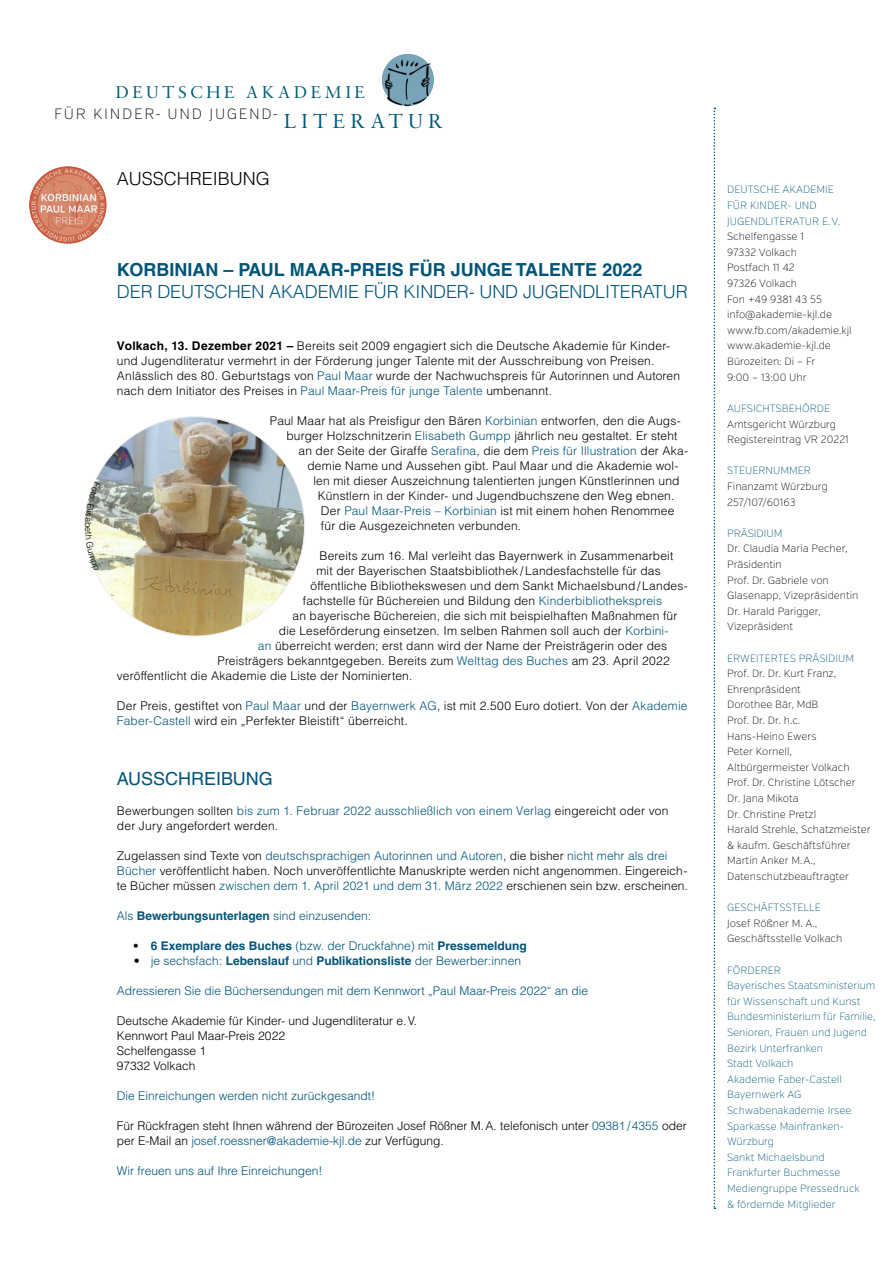
<style>
.page{position:relative;width:893px;height:1263px;background:#fff}
.page>*{position:absolute;margin:0;border:0;box-sizing:border-box;transform-origin:0 0}
.t1{font:18.3px "Sabon MT Std";letter-spacing:.18em;color:#005b75}
.Ü2{font:300 18px "Helvetica LT Pro";letter-spacing:-.005em;color:#005478}
.Ü2-2{font:700 18px "Helvetica LT Pro";color:#005478}
.Ü1{font:300 18px "Helvetica LT Pro";color:#000}
.copy{font:18px "Helvetica LT Pro";color:#005478}
.t2{font:200 14.85px "Verb";letter-spacing:.11em;color:#000}
.copy-2{font:300 12px/15px "Helvetica LT Pro";letter-spacing:.015em;color:#000}
.copy-3{font:300 12px "Helvetica LT Pro";color:#005478}
.copy-4{font:700 12px "Helvetica LT Pro";color:#005478}
.t3{font:200 10.5px/15.6px "Verb";color:#000}
.t4{font:200 10.5px/15.6px "Verb";color:#005478}
.s1{font-family:"Sabon MT Std";font-weight:400;font-size:21.6px;color:#005b75}
.s2{font-weight:700}
.s3{color:#005478}
.s4{font-weight:300}
.s5{color:#000}
</style>
<div class="page">
<img style="left:382px;top:57px;width:52px;height:50px">
<svg style="left:714px;top:108px;width:1px;height:1101px"></svg>
<img style="left:29px;top:166px;width:78px;height:78px;border-radius:39px">
<img style="left:85px;top:417px;width:220px;height:219px;border-radius:110px">
<svg style="left:85px;top:482px;width:16px;height:89px"></svg>
<p class="t1" style="left:115px;top:81px;width:251px">DEUTSCHE AKADEMIE</p>
<p class="t2" style="left:54px;top:105px;width:391px">FÜR KINDER- UND JUGEND- <span class="s1">LITERATUR</span></p>
<p class="Ü1" style="left:117px;top:167px;width:155px">AUSSCHREIBUNG</p>
<p class="Ü2-2" style="left:117px;top:258px;width:527px">KORBINIAN – PAUL MAAR-PREIS FÜR JUNGE TALENTE 2022</p>
<p class="Ü2" style="left:117px;top:280px;width:572px">DER DEUTSCHEN AKADEMIE FÜR KINDER- UND JUGENDLITERATUR</p>
<p class="copy-2" style="left:117px;top:338px;width:565px"><span class="s2">Volkach, 13. Dezember 2021 –</span> Bereits seit 2009 engagiert sich die Deutsche Akademie für Kinder&shy;und Jugendliteratur vermehrt in der Förderung junger Talente mit der Ausschreibung von Preisen.<br>Anlässlich des 80. Geburtstags von <span class="s3">Paul Maar</span> wurde der Nachwuchspreis für Autorinnen und Autoren nach dem Initiator des Preises in <span class="s3">Paul Maar-Preis für junge Talente</span> umbenannt.</p>
<p class="copy-2" style="left:270px;top:413px;width:412px">Paul Maar hat als Preisfigur den Bären <span class="s3">Korbinian</span> entworfen, den die Augs-</p>
<p class="copy-2" style="left:286px;top:428px;width:393px">burger Holzschnitzerin <span class="s3">Elisabeth Gumpp</span> jährlich neu gestaltet. Er steht</p>
<p class="copy-2" style="left:298px;top:443px;width:391px">an der Seite der Giraffe <span class="s3">Serafina</span>, die dem <span class="s3">Preis für Illustration</span> der Aka-</p>
<p class="copy-2" style="left:307px;top:458px;width:373px">demie Name und Aussehen gibt. Paul Maar und die Akademie wol-</p>
<p class="copy-2" style="left:313px;top:473px;width:368px">len mit dieser Auszeichnung talentierten jungen Künstlerinnen und</p>
<p class="copy-2" style="left:318px;top:488px;width:358px">Künstlern in der Kinder- und Jugendbuchszene den Weg ebnen.</p>
<p class="copy-2" style="left:321px;top:503px;width:355px">Der <span class="s3">Paul Maar-Preis – Korbinian</span> ist mit einem hohen Renommee</p>
<p class="copy-2" style="left:321px;top:518px;width:202px">für die Ausgezeichneten verbunden.</p>
<p class="copy-2" style="left:319px;top:548px;width:355px">Bereits zum 16. Mal verleiht das Bayernwerk in Zusammenarbeit</p>
<p class="copy-2" style="left:316px;top:563px;width:346px">mit der Bayerischen Staatsbibliothek / Landesfachstelle fü r das</p>
<p class="copy-2" style="left:310px;top:578px;width:378px">öffentliche Bibliothekswesen und dem Sankt Michaelsbund/ Landes-</p>
<p class="copy-2" style="left:303px;top:593px;width:361px">fachstelle für Büchereien und Bildung den <span class="s3">Kinderbibliothekspreis</span></p>
<p class="copy-2" style="left:292px;top:608px;width:386px">an bayerische Büchereien, die sich mit beispielhaften Maßnahmen für</p>
<p class="copy-2" style="left:279px;top:623px;width:391px">die Leseförderung einsetzen. Im selben Rahmen soll auch der <span class="s3">Korbini-</span></p>
<p class="copy-2" style="left:258px;top:638px;width:411px"><span class="s3">an</span> überreicht werden; erst dann wird der Name der Preisträgerin oder des</p>
<p class="copy-2" style="left:217px;top:653px;width:454px">Preisträgers bekanntgegeben. Bereits zum <span class="s3">Welttag des Buches</span> am 23. April 2022</p>
<p class="copy-2" style="left:117px;top:668px;width:297px">veröffentlicht die Akademie die Liste der Nominierten.</p>
<p class="copy-2" style="left:117px;top:698px;width:572px">Der Preis, gestiftet von <span class="s3">Paul Maar</span> und der <span class="s3">Bayernwerk AG</span>, ist mit 2.500 Euro dotiert. Von der <span class="s3">Akademie<br>Faber-Castell</span> wird ein „Perfekter Bleistift“ überreicht.</p>
<p class="copy" style="left:117px;top:768px;width:157px">AUSSCHREIBUNG</p>
<p class="copy-2" style="left:117px;top:803px;width:553px">Bewerbungen sollten <span class="s3">bis zum 1. Februar 2022 ausschließlich von einem Verlag</span> eingereicht oder von der Jury angefordert werden.</p>
<p class="copy-2" style="left:117px;top:848px;width:572px">Zugelassen sind Texte von <span class="s3">deutschsprachigen Autorinnen und Autoren</span>, die bisher <span class="s3">nicht mehr als drei<br>Bücher</span> veröffentlicht haben. Noch unveröffentlichte Manuskripte werden nicht angenommen. Eingereich&shy;te Bücher müssen <span class="s3">zwischen dem 1. April 2021 und dem 31. März 2022</span> erschienen sein bzw. erscheinen.</p>
<p class="copy-4" style="left:117px;top:909px;width:256px"><span class="s4">Als</span> Bewerbungsunterlagen <span class="s4">sind einzusenden:</span></p>
<p class="copy-4" style="left:134px;top:939px;width:394px"><span class="s5">•</span> 6 Exemplare des Buches <span class="s4">(bzw. der Druckfahne) mit</span> Pressemeldung</p>
<p class="copy-3" style="left:134px;top:953px;width:389px"><span class="s5">•</span> je sechsfach: <span class="s2">Lebenslauf</span> und <span class="s2">Publikationsliste</span> der Bewerber:innen</p>
<p class="copy-3" style="left:117px;top:983px;width:473px">Adressieren Sie die Büchersendungen mit dem Kennwort „Paul Maar-Preis 2022“ an die</p>
<p class="copy-2" style="left:117px;top:1013px;width:302px">Deutsche Akademie für Kinder- und Jugendliteratur e.V.</p>
<p class="copy-2" style="left:117px;top:1028px;width:170px">Kennwort Paul Maar-Preis 2022</p>
<p class="copy-2" style="left:117px;top:1043px;width:91px">Schelfengasse 1</p>
<p class="copy-2" style="left:117px;top:1058px;width:80px">97332 Volkach</p>
<p class="copy-3" style="left:117px;top:1088px;width:260px">Die Einreichungen werden nicht zurückgesandt!</p>
<p class="copy-2" style="left:117px;top:1118px;width:571px">Für Rückfragen steht Ihnen während der Bürozeiten Josef Rößner M.A. telefonisch unter <span class="s3">09381/4355</span> oder per E-Mail an <span class="s3">josef.roessner@akademie-kjl.de</span> zur Verfügung.</p>
<p class="copy-3" style="left:117px;top:1163px;width:207px">Wir freuen uns auf Ihre Einreichungen!</p>
<p class="t4" style="left:727px;top:182px;width:115px">DEUTSCHE AKADEMIE<br>FÜR KINDER- UND<br>JUGENDLITERATUR E.V.</p>
<p class="t3" style="left:727px;top:229px;width:78px">Schelfengasse 1</p>
<p class="t3" style="left:727px;top:245px;width:71px">97332 Volkach</p>
<p class="t3" style="left:727px;top:260px;width:69px">Postfach 11 42</p>
<p class="t3" style="left:727px;top:276px;width:72px">97326 Volkach</p>
<p class="t3" style="left:727px;top:291px;width:96px">Fon +49 9381 43 55</p>
<p class="t3" style="left:727px;top:307px;width:106px">info@akademie-kjl.de</p>
<p class="t3" style="left:727px;top:323px;width:126px">www.fb.com/akademie.kjl</p>
<p class="t3" style="left:727px;top:338px;width:105px">www.akademie-kjl.de</p>
<p class="t3" style="left:727px;top:354px;width:90px">Bürozeiten: Di – Fr</p>
<p class="t3" style="left:727px;top:369px;width:81px">9:00 – 13:00 Uhr</p>
<p class="t4" style="left:727px;top:401px;width:104px">AUFSICHTSBEHÖRDE</p>
<p class="t3" style="left:727px;top:416px;width:110px">Amtsgericht Würzburg</p>
<p class="t3" style="left:727px;top:432px;width:123px">Registereintrag VR 20221</p>
<p class="t4" style="left:727px;top:463px;width:85px">STEUERNUMMER</p>
<p class="t3" style="left:727px;top:479px;width:102px">Finanzamt Würzburg</p>
<p class="t3" style="left:727px;top:494px;width:70px">257/107/60163</p>
<p class="t4" style="left:727px;top:525px;width:57px">PRÄSIDIUM</p>
<p class="t3" style="left:727px;top:541px;width:122px">Dr. Claudia Maria Pecher,</p>
<p class="t3" style="left:727px;top:557px;width:56px">Präsidentin</p>
<p class="t3" style="left:727px;top:572px;width:133px">Prof. Dr. Gabriele von<br>Glasenapp, Vizepräsidentin</p>
<p class="t3" style="left:727px;top:603px;width:95px">Dr. Harald Parigger,</p>
<p class="t3" style="left:727px;top:619px;width:68px">Vizepräsident</p>
<p class="t4" style="left:727px;top:650px;width:128px">ERWEITERTES PRÄSIDIUM</p>
<p class="t3" style="left:727px;top:666px;width:111px">Prof. Dr. Dr. Kurt Franz,</p>
<p class="t3" style="left:727px;top:681px;width:75px">Ehrenpräsident</p>
<p class="t3" style="left:727px;top:697px;width:93px">Dorothee Bär, MdB</p>
<p class="t3" style="left:727px;top:713px;width:91px">Prof. Dr. Dr. h.c.<br>Hans-Heino Ewers</p>
<p class="t3" style="left:727px;top:744px;width:124px">Peter Kornell,<br>Altbürgermeister Volkach</p>
<p class="t3" style="left:727px;top:775px;width:130px">Prof. Dr. Christine Lötscher</p>
<p class="t3" style="left:727px;top:791px;width:73px">Dr. Jana Mikota</p>
<p class="t3" style="left:727px;top:806px;width:91px">Dr. Christine Pretzl</p>
<p class="t3" style="left:727px;top:822px;width:145px">Harald Strehle, Schatzmeister</p>
<p class="t3" style="left:727px;top:837px;width:125px">&amp; kaufm. Geschäftsführer</p>
<p class="t3" style="left:727px;top:853px;width:90px">Martin Anker M.A.,</p>
<p class="t3" style="left:727px;top:869px;width:123px">Datenschutzbeauftragter</p>
<p class="t4" style="left:727px;top:900px;width:95px">GESCHÄFTSSTELLE</p>
<p class="t3" style="left:727px;top:915px;width:117px">Josef Rößner M. A.,<br>Geschäftsstelle Volkach</p>
<p class="t4" style="left:727px;top:962px;width:55px">FÖRDERER</p>
<p class="t4" style="left:727px;top:978px;width:150px">Bayerisches Staatsministerium für Wissenschaft und Kunst</p>
<p class="t4" style="left:727px;top:1009px;width:150px">Bundesministerium für Familie,<br>Senioren, Frauen und Jugend</p>
<p class="t4" style="left:727px;top:1040px;width:97px">Bezirk Unterfranken</p>
<p class="t4" style="left:727px;top:1056px;width:68px">Stadt Volkach</p>
<p class="t4" style="left:727px;top:1071px;width:116px">Akademie Faber-Castell</p>
<p class="t4" style="left:727px;top:1087px;width:76px">Bayernwerk AG</p>
<p class="t4" style="left:727px;top:1103px;width:126px">Schwabenakademie Irsee</p>
<p class="t4" style="left:727px;top:1118px;width:119px">Sparkasse Mainfranken-<br>Würzburg</p>
<p class="t4" style="left:727px;top:1149px;width:99px">Sankt Michaelsbund</p>
<p class="t4" style="left:727px;top:1165px;width:115px">Frankfurter Buchmesse</p>
<p class="t4" style="left:727px;top:1181px;width:134px">Mediengruppe Pressedruck</p>
<p class="t4" style="left:727px;top:1196px;width:110px">&amp; fördernde Mitglieder</p>
</div>
